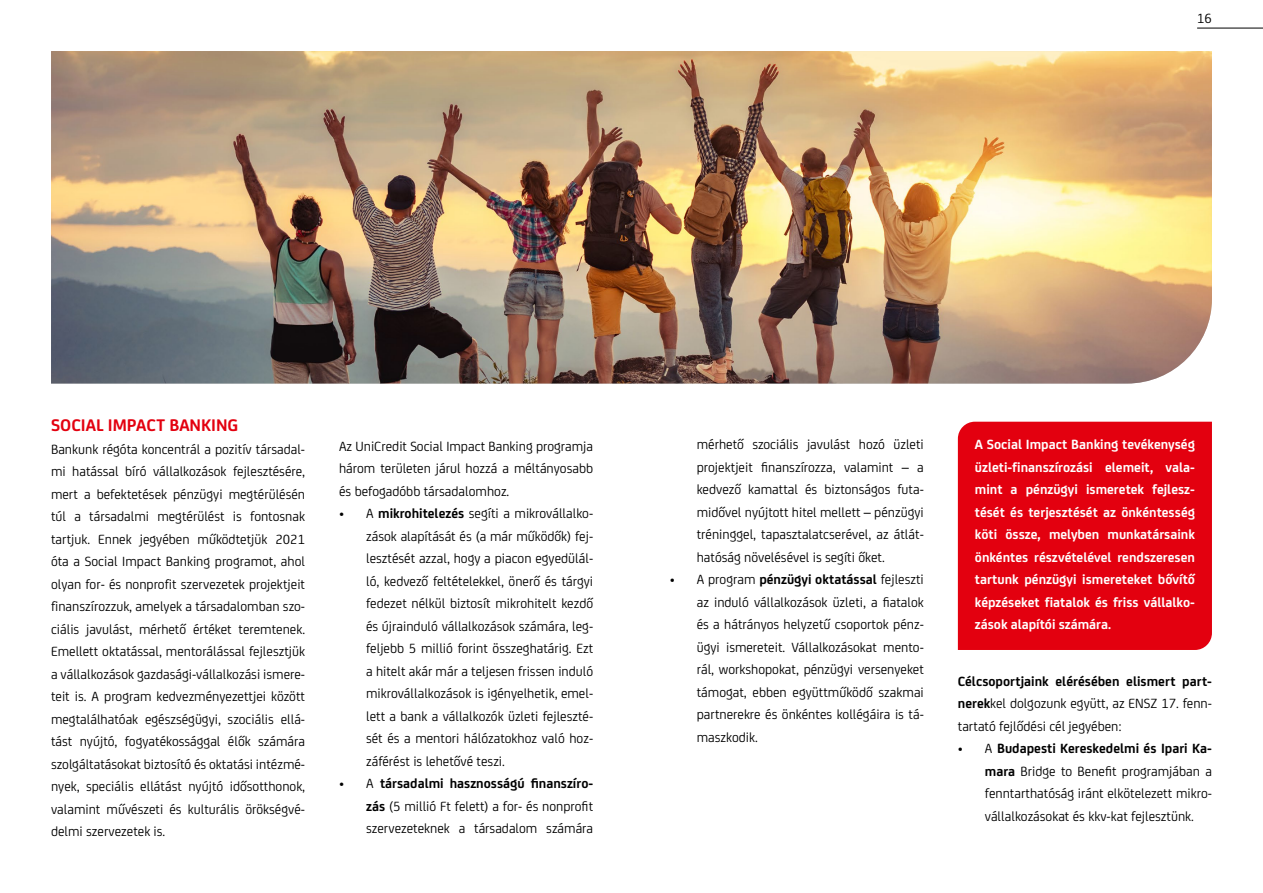
<style>
.page{position:relative;width:1263px;height:893px;background:#fff}
.page>*{position:absolute;margin:0;border:0;box-sizing:border-box;transform-origin:0 0}
.Sz_Piros{font:700 18px "Uni Credit";color:#e3000f}
.t1{font:14.25px/22.5px "Uni Credit";color:#000;text-align:justify}
.PirosHatteres{font:700 14.25px/22.5px "Uni Credit";color:#fff;text-align:justify}
.s1{font-weight:700}
</style>
<div class="page">
<hr style="left:1197px;top:28px;width:66px;height:1px;background:#000">
<div style="left:958px;top:422px;width:254px;height:228px;background:#e3000f"></div>
<img style="left:51px;top:51px;width:1161px;height:333px">
<p class="t1" style="left:1197px;top:7px;width:16px">16</p>
<p class="Sz_Piros" style="left:51px;top:412px;width:189px">SOCIAL IMPACT BANKING</p>
<p class="t1" style="left:51px;top:437px;width:256px">Bankunk régóta koncentrál a pozitív társadal&shy;mi hatással bíró vállalkozások fejlesztésére, mert a befektetések pénzügyi megtérülésén túl a társadalmi megtérülést is fontosnak tartjuk. Ennek jegyében működtetjük 2021 óta a Social Impact Banking programot, ahol olyan for- és nonprofit szervezetek projektjeit finanszírozzuk, amelyek a társadalomban szo&shy;ciális javulást, mérhető értéket teremtenek.<br>Emellett oktatással, mentorálással fejlesztjük a vállalkozások gazdasági-vállalkozási ismere&shy;teit is. A program kedvezményezettjei között megtalálhatóak egészségügyi, szociális ellá&shy;tást nyújtó, fogyatékossággal élők számára szolgáltatásokat biztosító és oktatási intézmé&shy;nyek, speciális ellátást nyújtó idősotthonok, valamint művészeti és kulturális örökségvé&shy;delmi szervezetek is.</p>
<p class="t1" style="left:339px;top:434px;width:256px">Az UniCredit Social Impact Banking programja három területen járul hozzá a méltányosabb és befogadóbb társadalomhoz.</p>
<p class="t1" style="left:366px;top:501px;width:229px;text-indent:-27px">• A <span class="s1">mikrohitelezés</span> segíti a mikrovállalko&shy;zások alapítását és (a már működők) fej&shy;lesztését azzal, hogy a piacon egyedülál&shy;ló, kedvező feltételekkel, önerő és tárgyi fedezet nélkül biztosít mikrohitelt kezdő és újrainduló vállalkozások számára, leg&shy;feljebb 5 millió forint összeghatárig. Ezt a hitelt akár már a teljesen frissen induló mikrovállalkozások is igényelhetik, emel&shy;lett a bank a vállalkozók üzleti fejleszté&shy;sét és a mentori hálózatokhoz való hoz&shy;záférést is lehetővé teszi.</p>
<p class="t1" style="left:366px;top:771px;width:229px;text-indent:-27px">• A <span class="s1">társadalmi hasznosságú finanszíro&shy;zás</span> (5 millió Ft felett) a for- és nonprofit szervezeteknek a társadalom számára</p>
<p class="t1" style="left:697px;top:433px;width:229px">mérhető szociális javulást hozó üzleti projektjeit finanszírozza, valamint – a kedvező kamattal és biztonságos futa&shy;midővel nyújtott hitel mellett – pénzügyi tréninggel, tapasztalatcserével, az átlát&shy;hatóság növelésével is segíti őket.</p>
<p class="t1" style="left:697px;top:568px;width:229px;text-indent:-27px">• A program <span class="s1">pénzügyi oktatással</span> fejleszti az induló vállalkozások üzleti, a fiatalok és a hátrányos helyzetű csoportok pénz&shy;ügyi ismereteit. Vállalkozásokat mento&shy;rál, workshopokat, pénzügyi versenyeket támogat, ebben együttműködő szakmai partnerekre és önkéntes kollégáira is tá&shy;maszkodik.</p>
<p class="PirosHatteres" style="left:975px;top:432px;width:222px">A Social Impact Banking tevékenység üzleti-finanszírozási elemeit, vala&shy;mint a pénzügyi ismeretek fejlesz&shy;tését és terjesztését az önkéntesség köti össze, melyben munkatársaink önkéntes részvételével rendszeresen tartunk pénzügyi ismereteket bővítő képzéseket fiatalok és friss vállalko&shy;zások alapítói számára.</p>
<p class="t1" style="left:958px;top:669px;width:256px"><span class="s1">Célcsoportjaink elérésében elismert part&shy;nerek</span>kel dolgozunk együtt, az ENSZ 17. fenn&shy;tartató fejlődési cél jegyében:</p>
<p class="t1" style="left:985px;top:737px;width:229px;text-indent:-27px">• A <span class="s1">Budapesti Kereskedelmi és Ipari Ka&shy;mara</span> Bridge to Benefit programjában a fenntarthatóság iránt elkötelezett mikro&shy;vállalkozásokat és kkv-kat fejlesztünk.</p>
</div>
